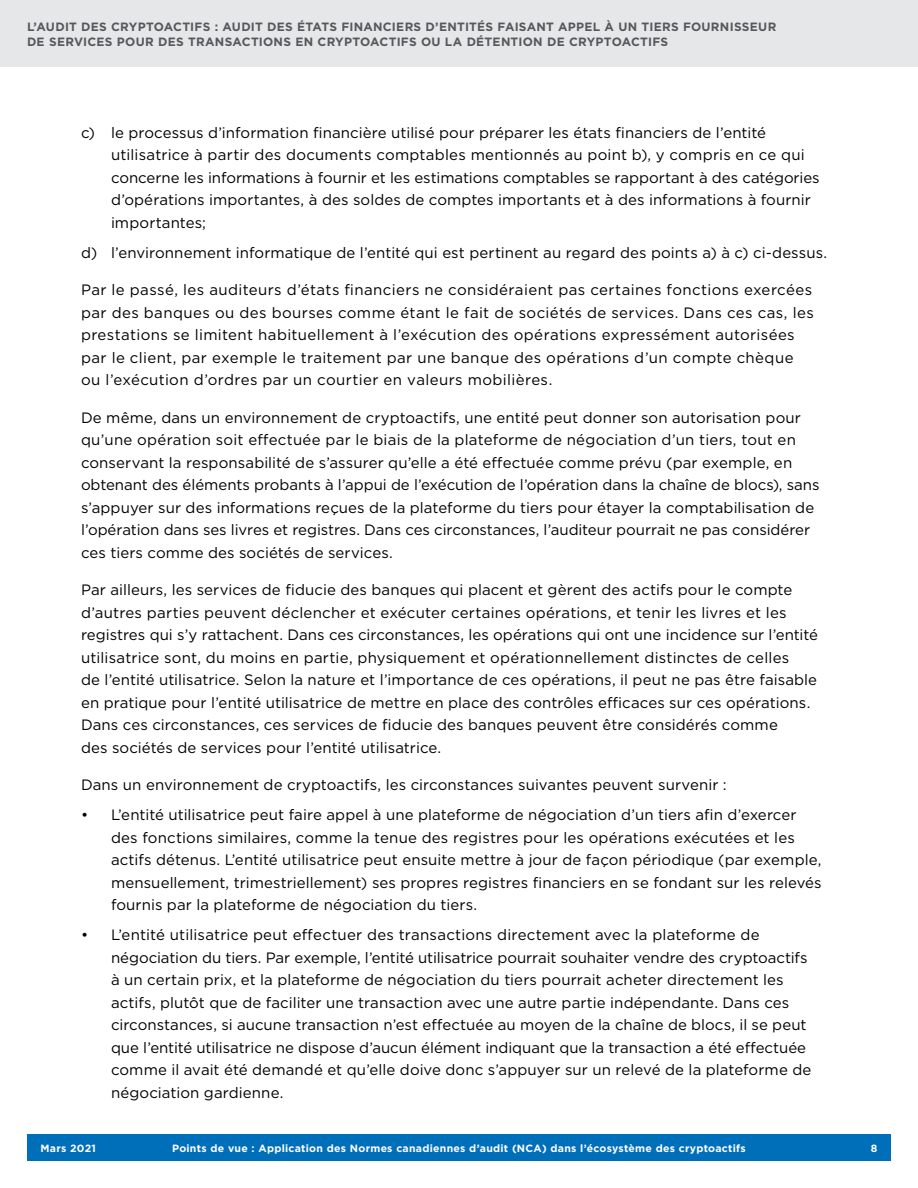
<style>
.page{position:relative;width:918px;height:1188px;background:#fff}
.page>*{position:absolute;margin:0;border:0;box-sizing:border-box;transform-origin:0 0}
.t1{font:15px/22.5px "Gotham";letter-spacing:.005em;color:#000}
.t2{font:15px/22.5px "Gotham";letter-spacing:.025em;color:#000}
.t3{font:700 12px/15px "Gotham";letter-spacing:.02em;color:#57585b}
.t4{font:700 10.5px "Gotham";letter-spacing:.025em;color:#fefefe}
</style>
<div class="page">
<div style="left:27px;top:1134px;width:864px;height:27px;background:#006fba"></div>
<div style="left:0;top:0;width:918px;height:68px;background:#e6e7e8"></div>
<p class="t3" style="left:27px;top:19px;width:751px">L’AUDIT DES CRYPTOACTIFS : AUDIT DES ÉTATS FINANCIERS D’ENTITÉS FAISANT APPEL À UN TIERS FOURNISSEUR<br>DE SERVICES POUR DES TRANSACTIONS EN CRYPTOACTIFS OU LA DÉTENTION DE CRYPTOACTIFS</p>
<p class="t1" style="left:111px;top:121px;width:710px;text-indent:-30px">c) le processus d’information financière utilisé pour préparer les états financiers de l’entité utilisatrice à partir des documents comptables mentionnés au point b), y compris en ce qui concerne les informations à fournir et les estimations comptables se rapportant à des catégories d’opérations importantes, à des soldes de comptes importants et à des informations à fournir importantes;</p>
<p class="t1" style="left:81px;top:241px;width:748px">d) l’environnement informatique de l’entité qui est pertinent au regard des points a) à c) ci-dessus.</p>
<p class="t2" style="left:81px;top:279px;width:734px">Par le passé, les auditeurs d’états financiers ne considéraient pas certaines fonctions exercées par des banques ou des bourses comme étant le fait de sociétés de services. Dans ces cas, les prestations se limitent habituellement à l’exécution des opérations expressément autorisées par le client, par exemple le traitement par une banque des opérations d’un compte chèque ou l’exécution d’ordres par un courtier en valeurs mobilières.</p>
<p class="t1" style="left:81px;top:406px;width:740px">De même, dans un environnement de cryptoactifs, une entité peut donner son autorisation pour qu’une opération soit effectuée par le biais de la plateforme de négociation d’un tiers, tout en conservant la responsabilité de s’assurer qu’elle a été effectuée comme prévu (par exemple, en obtenant des éléments probants à l’appui de l’exécution de l’opération dans la chaîne de blocs), sans s’appuyer sur des informations reçues de la plateforme du tiers pour étayer la comptabilisation de l’opération dans ses livres et registres. Dans ces circonstances, l’auditeur pourrait ne pas considérer ces tiers comme des sociétés de services.</p>
<p class="t1" style="left:81px;top:579px;width:739px">Par ailleurs, les services de fiducie des banques qui placent et gèrent des actifs pour le compte d’autres parties peuvent déclencher et exécuter certaines opérations, et tenir les livres et les registres qui s’y rattachent. Dans ces circonstances, les opérations qui ont une incidence sur l’entité utilisatrice sont, du moins en partie, physiquement et opérationnellement distinctes de celles<br>de l’entité utilisatrice. Selon la nature et l’importance de ces opérations, il peut ne pas être faisable en pratique pour l’entité utilisatrice de mettre en place des contrôles efficaces sur ces opérations.<br>Dans ces circonstances, ces services de fiducie des banques peuvent être considérés comme<br>des sociétés de services pour l’entité utilisatrice.</p>
<p class="t1" style="left:81px;top:774px;width:647px">Dans un environnement de cryptoactifs, les circonstances suivantes peuvent survenir :</p>
<p class="t1" style="left:111px;top:804px;width:712px;text-indent:-30px">● L’entité utilisatrice peut faire appel à une plateforme de négociation d’un tiers afin d’exercer des fonctions similaires, comme la tenue des registres pour les opérations exécutées et les actifs détenus. L’entité utilisatrice peut ensuite mettre à jour de façon périodique (par exemple, mensuellement, trimestriellement) ses propres registres financiers en se fondant sur les relevés fournis par la plateforme de négociation du tiers.</p>
<p class="t1" style="left:111px;top:924px;width:702px;text-indent:-30px">● L’entité utilisatrice peut effectuer des transactions directement avec la plateforme de négociation du tiers. Par exemple, l’entité utilisatrice pourrait souhaiter vendre des cryptoactifs à un certain prix, et la plateforme de négociation du tiers pourrait acheter directement les actifs, plutôt que de faciliter une transaction avec une autre partie indépendante. Dans ces circonstances, si aucune transaction n’est effectuée au moyen de la chaîne de blocs, il se peut que l’entité utilisatrice ne dispose d’aucun élément indiquant que la transaction a été effectuée comme il avait été demandé et qu’elle doive donc s’appuyer sur un relevé de la plateforme de négociation gardienne.</p>
<p class="t4" style="left:40px;top:1141px;width:57px">Mars 2021</p>
<p class="t4" style="left:172px;top:1141px;width:575px">Points de vue : Application des Normes canadiennes d’audit (NCA) dans l’écosystème des cryptoactifs</p>
<p class="t4" style="left:871px;top:1141px;width:8px">8</p>
</div>
